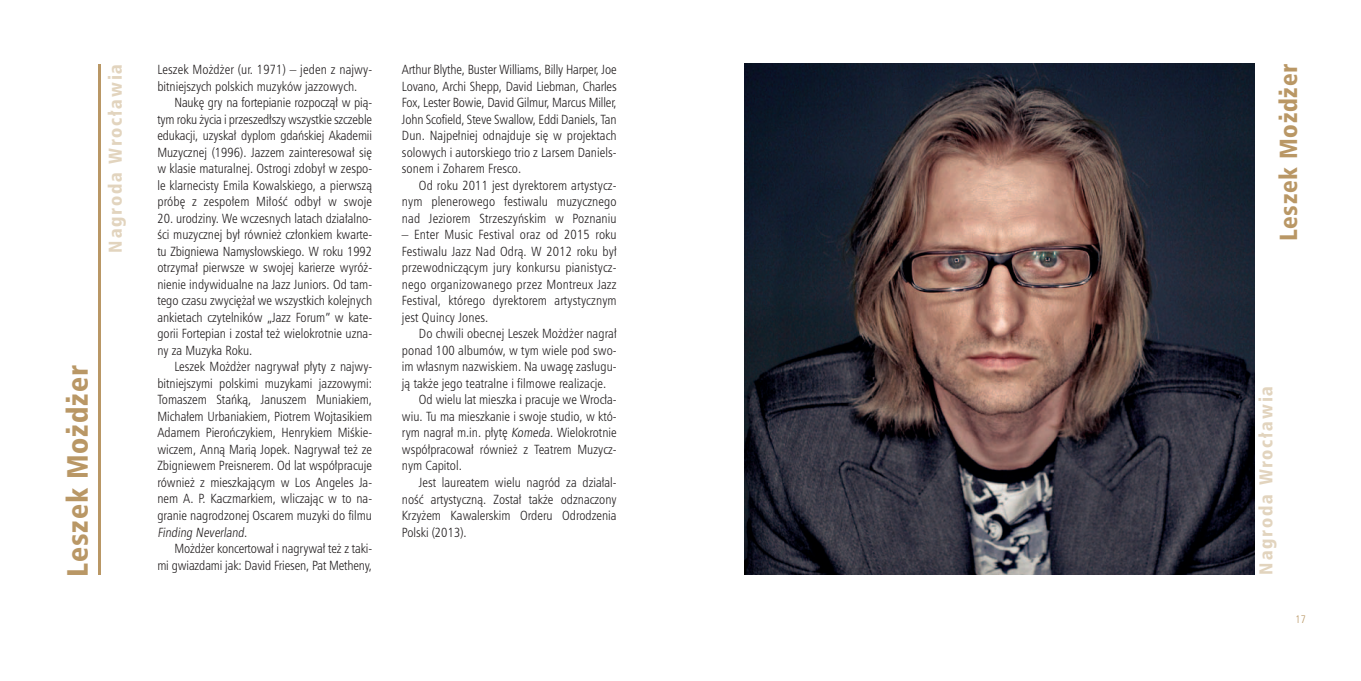
<style>
.page{position:relative;width:1361px;height:681px;background:#fff}
.page>*{position:absolute;margin:0;border:0;box-sizing:border-box;transform-origin:0 0}
.t1{font:28.5px "Humnst 777 Blk Cn PL";letter-spacing:.03em;color:#b99765}
.t2{font:24px "Humnst 777 Blk Cn PL";letter-spacing:.03em;color:#b99765}
.t3{font:18px "Humnst 777 Blk Cn PL";letter-spacing:.1em;color:#e2d4be}
.t4{font:12.75px/16.5px "Humnst 777 Lt Cn PL";color:#231f20;text-align:justify}
.t5{font:10.5px "Humnst 777 Lt Cn PL";color:#b99765}
</style>
<div class="page">
<hr style="left:98px;top:64px;width:2px;height:511px;background:#b99765">
<img style="left:744px;top:64px;width:510px;height:510px">
<h3 class="t3" style="left:104px;top:252px;width:190px;rotate:-90deg">Nagroda Wrocławia</h3>
<h1 class="t1" style="left:59px;top:576px;width:212px;rotate:-90deg">Leszek Możdżer</h1>
<p class="t4" style="left:157px;top:61px;width:216px">Leszek Możdżer (ur. 1971) – jeden z najwy&shy;bitniejszych polskich muzyków jazzowych.</p>
<p class="t4" style="left:157px;top:94px;width:216px;text-indent:17px">Naukę gry na fortepianie rozpoczął w pią&shy;tym roku życia i przeszedłszy wszystkie szczeble edukacji, uzyskał dyplom gdańskiej Akademii Muzycznej (1996). Jazzem zainteresował się w klasie maturalnej. Ostrogi zdobył w zespo&shy;le klarnecisty Emila Kowalskiego, a pierwszą próbę z zespołem Miłość odbył w swoje</p>
<p class="t4" style="left:157px;top:209px;width:216px">20. urodziny. We wczesnych latach działalno&shy;ści muzycznej był również członkiem kwarte&shy;tu Zbigniewa Namysłowskiego. W roku 1992 otrzymał pierwsze w swojej karierze wyróż&shy;nienie indywidualne na Jazz Juniors. Od tam&shy;tego czasu zwyciężał we wszystkich kolejnych ankietach czytelników „Jazz Forum” w kate&shy;gorii Fortepian i został też wielokrotnie uzna&shy;ny za Muzyka Roku.</p>
<p class="t4" style="left:157px;top:358px;width:216px;text-indent:17px">Leszek Możdżer nagrywał płyty z najwy&shy;bitniejszymi polskimi muzykami jazzowymi:<br>Tomaszem Stańką, Januszem Muniakiem, Michałem Urbaniakiem, Piotrem Wojtasikiem Adamem Pierończykiem, Henrykiem Miśkie&shy;wiczem, Anną Marią Jopek. Nagrywał też ze Zbigniewem Preisnerem. Od lat współpracuje również z mieszkającym w Los Angeles Ja&shy;nem A. P. Kaczmarkiem, wliczając w to na&shy;granie nagrodzonej Oscarem muzyki do filmu Finding Neverland.</p>
<p class="t4" style="left:157px;top:539px;width:216px;text-align:right">Możdżer koncertował i nagrywał też z taki-<br>mi gwiazdami jak: David Friesen, Pat Metheny,</p>
<p class="t4" style="left:402px;top:61px;width:216px">Arthur Blythe, Buster Williams, Billy Harper, Joe Lovano, Archi Shepp, David Liebman, Charles Fox, Lester Bowie, David Gilmur, Marcus Miller, John Scofield, Steve Swallow, Eddi Daniels, Tan Dun. Najpełniej odnajduje się w projektach solowych i autorskiego trio z Larsem Daniels&shy;sonem i Zoharem Fresco.</p>
<p class="t4" style="left:402px;top:176px;width:216px;text-indent:17px">Od roku 2011 jest dyrektorem artystycz&shy;nym plenerowego festiwalu muzycznego nad Jeziorem Strzeszyńskim w Poznaniu</p>
<p class="t4" style="left:402px;top:226px;width:216px">– Enter Music Festival oraz od 2015 roku Festiwalu Jazz Nad Odrą. W 2012 roku był przewodniczącym jury konkursu pianistycz&shy;nego organizowanego przez Montreux Jazz Festival, którego dyrektorem artystycznym jest Quincy Jones.</p>
<p class="t4" style="left:419px;top:325px;width:199px">Do chwili obecnej Leszek Możdżer nagrał</p>
<p class="t4" style="left:402px;top:341px;width:216px">ponad 100 albumów, w tym wiele pod swo-</p>
<p class="t4" style="left:402px;top:358px;width:216px">im własnym nazwiskiem. Na uwagę zasługu-</p>
<p class="t4" style="left:402px;top:374px;width:206px">ją także jego teatralne i filmowe realizacje.</p>
<p class="t4" style="left:419px;top:391px;width:199px">Od wielu lat mieszka i pracuje we Wrocła-</p>
<p class="t4" style="left:402px;top:407px;width:216px">wiu. Tu ma mieszkanie i swoje studio, w któ-</p>
<p class="t4" style="left:402px;top:424px;width:216px">rym nagrał m.in. płytę Komeda. Wielokrotnie</p>
<p class="t4" style="left:402px;top:440px;width:216px">współpracował również z Teatrem Muzycz-</p>
<p class="t4" style="left:402px;top:457px;width:61px">nym Capitol.</p>
<p class="t4" style="left:419px;top:473px;width:199px">Jest laureatem wielu nagród za działal-</p>
<p class="t4" style="left:402px;top:490px;width:216px">ność artystyczną. Został także odznaczony</p>
<p class="t4" style="left:402px;top:506px;width:216px">Krzyżem Kawalerskim Orderu Odrodzenia</p>
<p class="t4" style="left:402px;top:523px;width:66px">Polski (2013).</p>
<h2 class="t2" style="left:1272px;top:241px;width:179px;rotate:-90deg">Leszek Możdżer</h2>
<h3 class="t3" style="left:1254px;top:574px;width:190px;rotate:-90deg">Nagroda Wrocławia</h3>
<p class="t5" style="left:1295px;top:612px;width:12px">17</p>
</div>
